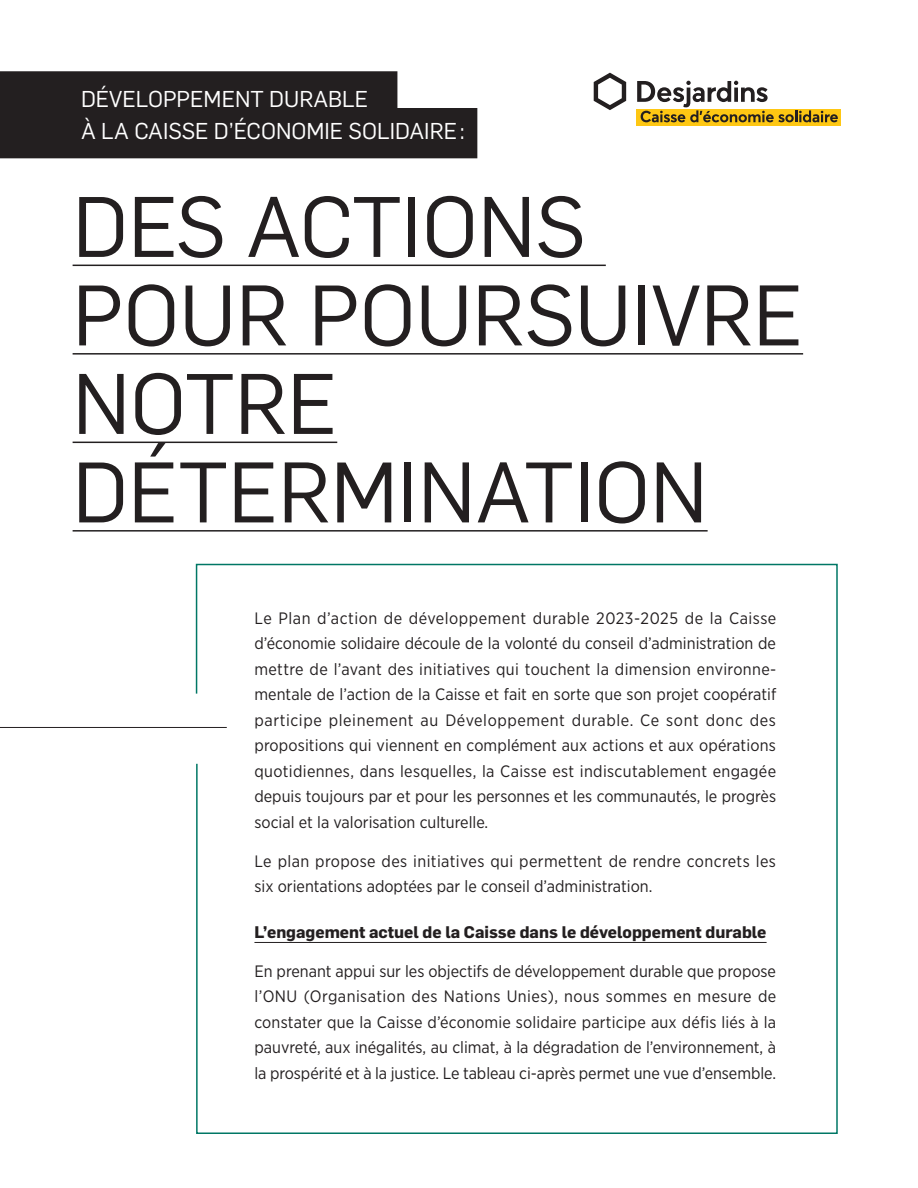
<style>
.page{position:relative;width:918px;height:1188px;background:#fff}
.page>*{position:absolute;margin:0;border:0;box-sizing:border-box;transform-origin:0 0}
.t1{font:84px/88.5px "Flama";color:#231f20}
.t2{font:22.5px/31.5px "Flama";color:#fff}
.t3{font:16.5px/25.5px "Gotham Narrow";color:#231f20;text-align:justify}
.t4{font:700 16.5px "Flama";color:#231f20}
</style>
<div class="page">
<hr style="left:73px;top:265px;width:533px;height:1px;background:#231f20">
<hr style="left:73px;top:353px;width:730px;height:2px;background:#231f20">
<hr style="left:73px;top:442px;width:264px;height:1px;background:#231f20">
<hr style="left:73px;top:530px;width:635px;height:2px;background:#231f20">
<svg style="left:0;top:71px;width:477px;height:87px;background:#332f30"></svg>
<hr style="left:0;top:727px;width:227px;height:1px;background:#231f20">
<div style="left:637px;top:109px;width:204px;height:17px;background:#fec713"></div>
<svg style="left:594px;top:73px;width:32px;height:37px"></svg>
<svg style="left:637px;top:81px;width:201px;height:41px"></svg>
<svg style="left:195px;top:563px;width:643px;height:571px"></svg>
<p class="t2" style="left:81px;top:82px;width:385px">DÉVELOPPEMENT DURABLE<br>À LA CAISSE D’ÉCONOMIE SOLIDAIRE:</p>
<p class="t1" style="left:73px;top:178px;width:732px">DES ACTIONS<br>POUR POURSUIVRE<br>NOTRE<br>DÉTERMINATION</p>
<p class="t3" style="left:254px;top:605px;width:523px">Le Plan d’action de développement durable 2023-2025 de la Caisse d’économie solidaire découle de la volonté du conseil d’administration de mettre de l’avant des initiatives qui touchent la dimension environne&shy;mentale de l’action de la Caisse et fait en sorte que son projet coopératif participe pleinement au Développement durable. Ce sont donc des propositions qui viennent en complément aux actions et aux opérations quotidiennes, dans lesquelles, la Caisse est indiscutablement engagée depuis toujours par et pour les personnes et les communautés, le progrès social et la valorisation culturelle.</p>
<p class="t3" style="left:254px;top:848px;width:523px">Le plan propose des initiatives qui permettent de rendre concrets les six orientations adoptées par le conseil d’administration.</p>
<p class="t4" style="left:254px;top:920px;width:514px">L’engagement actuel de la Caisse dans le développement durable</p>
<p class="t3" style="left:254px;top:958px;width:523px">En prenant appui sur les objectifs de développement durable que propose l’ONU (Organisation des Nations Unies), nous sommes en mesure de constater que la Caisse d’économie solidaire participe aux défis liés à la pauvreté, aux inégalités, au climat, à la dégradation de l’environnement, à la prospérité et à la justice. Le tableau ci-après permet une vue d’ensemble.</p>
</div>
